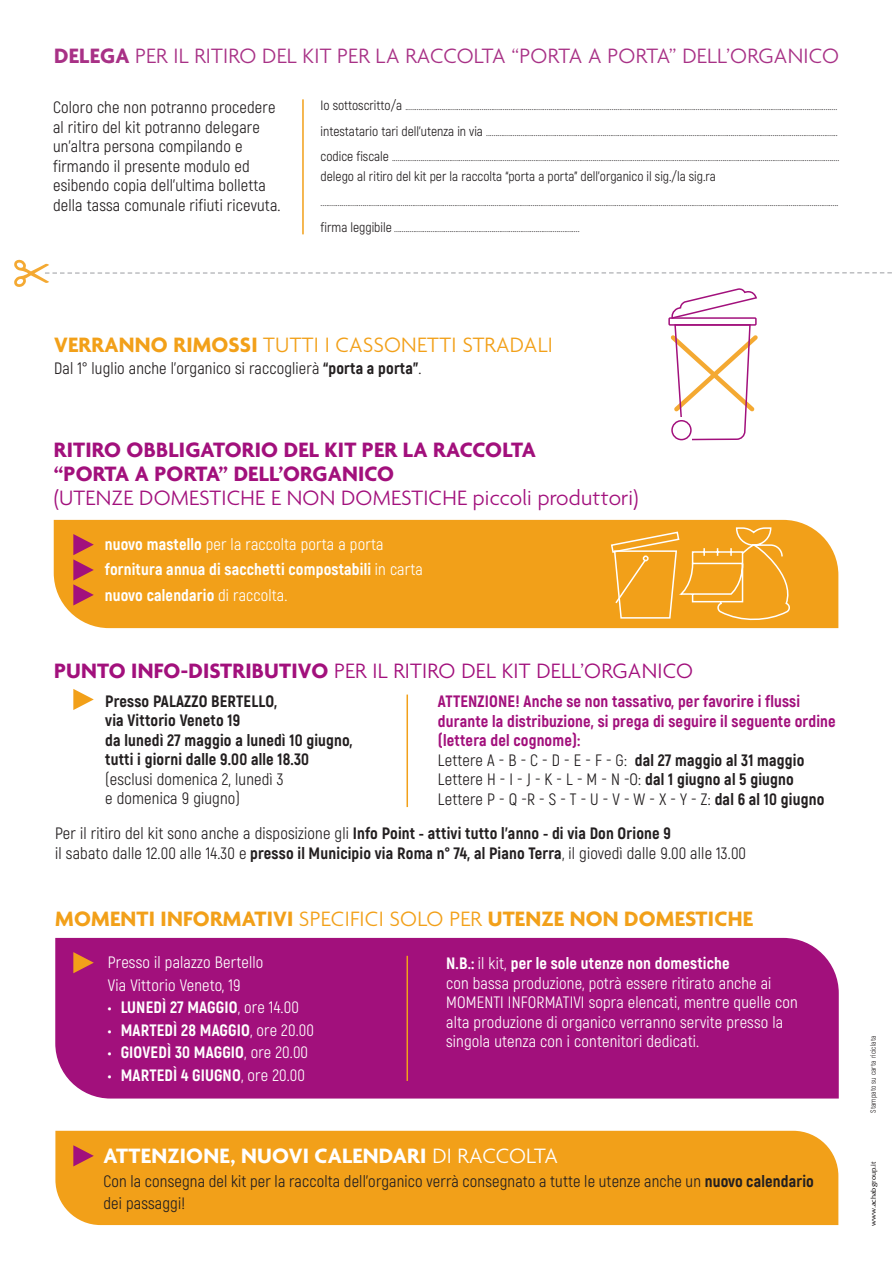
<style>
.page{position:relative;width:893px;height:1263px;background:#fff}
.page>*{position:absolute;margin:0;border:0;box-sizing:border-box;transform-origin:0 0}
.t1{font:300 22.5px "Agenda";letter-spacing:.01em;color:#a2107c}
.t2{font:700 22.5px/24px "Agenda";letter-spacing:.01em;color:#a2107c}
.t3{font:300 22.5px "Agenda";letter-spacing:.01em;color:#a83186}
.t4{font:700 22.5px "Agenda";letter-spacing:.01em;color:#f2a019}
.t5{font:300 22.5px "Agenda";letter-spacing:.01em;color:#f2a019}
.t6{font:700 22.5px "Agenda";letter-spacing:.01em;color:#fff}
.t7{font:16.5px/19.5px "Akrobat";letter-spacing:.01em;color:#231f20}
.t8{font:16.5px/19.5px "Akrobat";letter-spacing:.01em;color:#fff}
.t9{font:800 16.5px/19.5px "Akrobat";letter-spacing:.01em;color:#a2107c}
.t10{font:800 16.5px/25.5px "Akrobat";letter-spacing:.01em;color:#fff}
.t11{font:800 16.5px/19.5px "Akrobat";letter-spacing:.01em;color:#231f20}
.t12{font:13.5px "Akrobat";color:#231f20}
.t13{font:10.5px "Akrobat";color:#231f20}
.t14{font:7.5px "Akrobat";letter-spacing:.01em;color:#231f20}
.t15{font:7.5px "Fritz";color:#231f20}
.s1{font-weight:700}
.s2{font-size:13.5px}
.s3{font-weight:800}
.s4{font-weight:400}
.s5{font-weight:400;color:#231f20}
.s6{color:#231f20}
.s7{font-weight:300}
</style>
<div class="page">
<hr style="left:302px;top:99px;width:2px;height:135px;background:#f2a019">
<div style="left:55px;top:1131px;width:783px;height:94px;background:#f2a019"></div>
<svg style="left:73px;top:1145px;width:21px;height:21px"></svg>
<svg style="left:73px;top:689px;width:21px;height:21px"></svg>
<div style="left:55px;top:938px;width:784px;height:160px;background:#a2107c"></div>
<svg style="left:14px;top:259px;width:878px;height:182px"></svg>
<div style="left:668px;top:317px;width:89px;height:9px;border:2px solid #a2107c"></div>
<svg style="left:668px;top:417px;width:24px;height:24px"></svg>
<div style="left:672px;top:421px;width:19px;height:19px;background:#fff;border-radius:50%"></div>
<div style="left:671px;top:420px;width:21px;height:20px;border:2px solid #a2107c;border-radius:50%"></div>
<svg style="left:73px;top:952px;width:21px;height:21px"></svg>
<hr style="left:406px;top:694px;width:2px;height:113px;background:#f2a019">
<hr style="left:406px;top:956px;width:2px;height:125px;background:#f2a019">
<div style="left:54px;top:520px;width:784px;height:108px;background:#f2a019"></div>
<svg style="left:73px;top:534px;width:21px;height:71px"></svg>
<svg style="left:610px;top:527px;width:186px;height:96px;background:#f3a82e"></svg>
<h1 class="t3" style="left:54px;top:44px;width:786px"><span class="s1">DELEGA</span> PER IL RITIRO DEL KIT PER LA RACCOLTA “PORTA A PORTA” DELL’ORGANICO</h1>
<h2 class="t7" style="left:53px;top:98px;width:229px">Coloro che non potranno procedere al ritiro del kit potranno delegare un’altra persona compilando e firmando il presente modulo ed esibendo copia dell’ultima bolletta della tassa comunale rifiuti ricevuta.</h2>
<p class="t13" style="left:321px;top:100px;width:518px"><span class="s2">Io sottoscritto/a</span> ..................................................................................................................................................................................................................................</p>
<p class="t13" style="left:321px;top:126px;width:519px"><span class="s2">intestatario tari dell’utenza in via</span> ........................................................................................................................................................................................</p>
<p class="t13" style="left:321px;top:151px;width:520px"><span class="s2">codice fiscale</span> ..........................................................................................................................................................................................................................................</p>
<p class="t12" style="left:321px;top:168px;width:397px">delego al ritiro del kit per la raccolta “porta a porta” dell’organico il sig./la sig.ra</p>
<p class="t13" style="left:321px;top:196px;width:519px">...............................................................................................................................................................................................................................................................................</p>
<p class="t13" style="left:321px;top:222px;width:260px"><span class="s2">firma leggibile</span> .................................................................................................</p>
<h1 class="t5" style="left:54px;top:332px;width:500px"><span class="s1">VERRANNO RIMOSSI</span> TUTTI I CASSONETTI STRADALI</h1>
<h2 class="t7" style="left:54px;top:359px;width:369px">Dal 1° luglio anche l’organico si raccoglierà <span class="s3">“porta a porta”</span>.</h2>
<h1 class="t2" style="left:54px;top:439px;width:484px">RITIRO OBBLIGATORIO DEL KIT PER LA RACCOLTA “PORTA A PORTA” DELL’ORGANICO</h1>
<h1 class="t1" style="left:54px;top:485px;width:586px">(UTENZE DOMESTICHE E NON DOMESTICHE piccoli produttori)</h1>
<h2 class="t10" style="left:105px;top:531px;width:320px">nuovo mastello <span class="s4">per la raccolta porta a porta </span>fornitura annua di sacchetti compostabili <span class="s4">in carta </span>nuovo calendario <span class="s4">di raccolta.</span></h2>
<h1 class="t1" style="left:54px;top:659px;width:640px"><span class="s1">PUNTO INFO-DISTRIBUTIVO</span> PER IL RITIRO DEL KIT DELL’ORGANICO</h1>
<h2 class="t11" style="left:105px;top:691px;width:249px">Presso PALAZZO BERTELLO,<br>via Vittorio Veneto 19<br>da lunedì 27 maggio a lunedì 10 giugno, tutti i giorni dalle 9.00 alle 18.30</h2>
<h2 class="t7" style="left:105px;top:769px;width:180px">(esclusi domenica 2, lunedì 3 e domenica 9 giugno)</h2>
<h2 class="t7" style="left:55px;top:824px;width:692px">Per il ritiro del kit sono anche a disposizione gli <span class="s3">Info Point - attivi tutto l’anno - di via Don Orione 9<br></span>il sabato dalle 12.00 alle 14.30 e <span class="s3">presso il Municipio via Roma n° 74, al Piano Terra</span>, il giovedì dalle 9.00 alle 13.00</h2>
<p class="t9" style="left:438px;top:692px;width:399px">ATTENZIONE! Anche se non tassativo, per favorire i flussi durante la distribuzione, si prega di seguire il seguente ordine (lettera del cognome):<br><span class="s5">Lettere A - B - C - D - E - F - G:</span> <span class="s6">dal 27 maggio al 31 maggio </span><span class="s5">Lettere H - I - J - K - L - M - N -O:</span> <span class="s6">dal 1 giugno al 5 giugno </span><span class="s5">Lettere P - Q -R - S - T - U - V - W - X - Y - Z:</span> <span class="s6">dal 6 al 10 giugno</span></p>
<h1 class="t4" style="left:55px;top:906px;width:699px">MOMENTI INFORMATIVI <span class="s7">SPECIFICI SOLO PER</span> UTENZE NON DOMESTICHE</h1>
<h2 class="t8" style="left:108px;top:951px;width:157px;line-height:22.5px">Presso il palazzo Bertello<br>Via Vittorio Veneto, 19</h2>
<h2 class="t10" style="left:108px;top:994px;width:192px">• LUNEDÌ 27 MAGGIO<span class="s4">, ore 14.00</span></h2>
<h2 class="t10" style="left:108px;top:1017px;width:207px">• MARTEDÌ 28 MAGGIO<span class="s4">, ore 20.00</span></h2>
<h2 class="t10" style="left:108px;top:1039px;width:202px">• GIOVEDÌ 30 MAGGIO<span class="s4">, ore 20.00</span></h2>
<h2 class="t10" style="left:108px;top:1062px;width:198px">• MARTEDÌ 4 GIUGNO<span class="s4">, ore 20.00</span></h2>
<p class="t8" style="left:446px;top:954px;width:353px"><span class="s3">N.B.:</span> il kit, <span class="s3">per le sole utenze non domestiche<br></span>con bassa produzione, potrà essere ritirato anche ai MOMENTI INFORMATIVI sopra elencati, mentre quelle con alta produzione di organico verranno servite presso la singola utenza con i contenitori dedicati.</p>
<h1 class="t6" style="left:103px;top:1144px;width:456px">ATTENZIONE, NUOVI CALENDARI <span class="s7">DI RACCOLTA</span></h1>
<h2 class="t7" style="left:103px;top:1170px;width:712px;line-height:22.5px">Con la consegna del kit per la raccolta dell’organico verrà consegnato a tutte le utenze anche un <span class="s3">nuovo calendario </span>dei passaggi!</h2>
<p class="t14" style="left:869px;top:1113px;width:79px;rotate:-90deg">Stampato su carta riciclata</p>
<p class="t15" style="left:869px;top:1226px;width:66px;rotate:-90deg">www.achabgroup.it</p>
</div>
